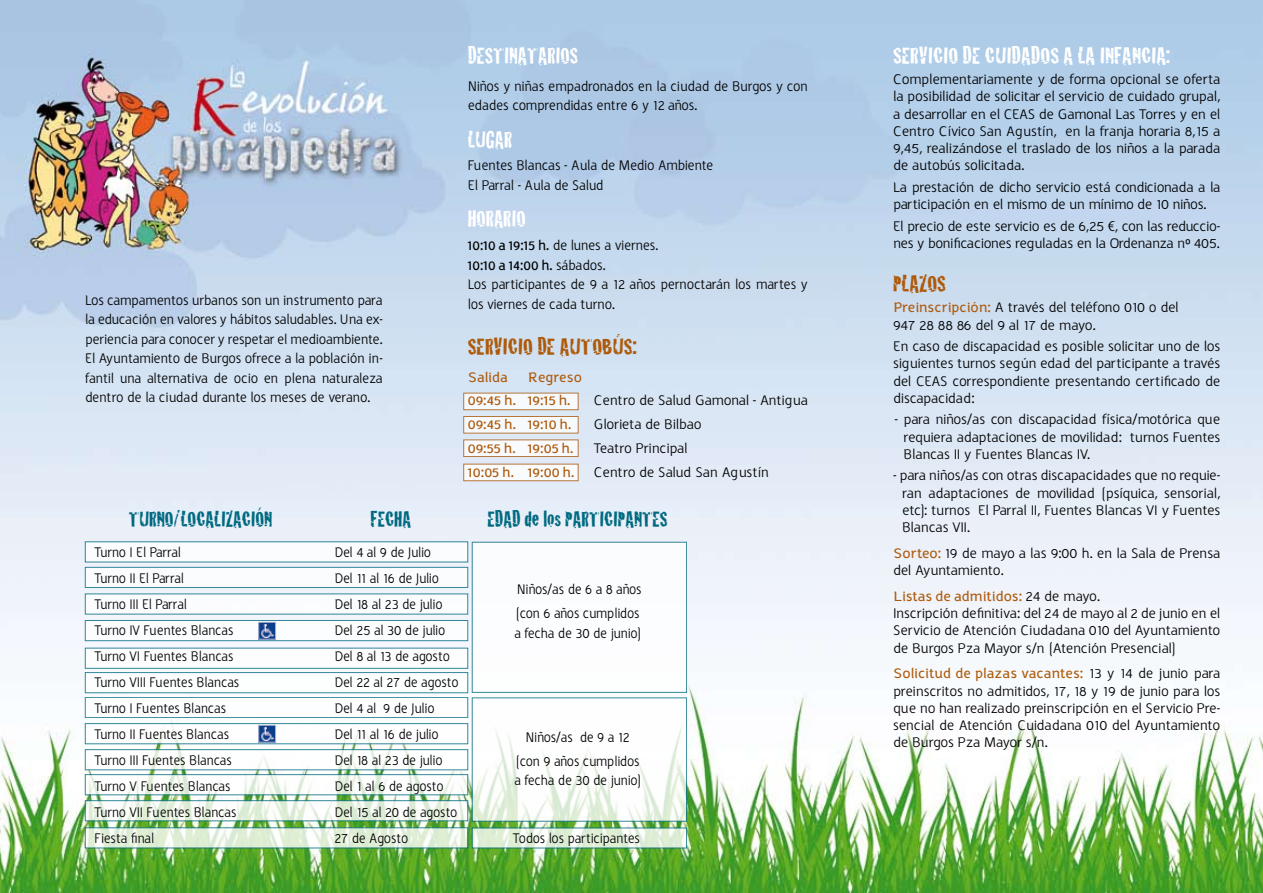
<style>
.page{position:relative;width:1263px;height:893px;background:#fff}
.page>*{position:absolute;margin:0;border:0;box-sizing:border-box;transform-origin:0 0}
.t1{font:24px "Cracked";color:#fff}
.t2{font:24px "Cracked";color:#fff;scale:.95 1}
.t3{font:24px "Cracked";color:#ae5a0b}
.t4{font:22.5px "Cracked";color:#006a81;scale:.95 1}
.t5{font:15px/17.2px "Halvorsen";letter-spacing:-.025em;color:#000;text-align:justify}
.t6{font:15px/23.7px "Halvorsen";letter-spacing:-.025em;color:#000;scale:.92 1}
.t7{font:15px/19.5px "Halvorsen";letter-spacing:-.025em;color:#000;scale:.95 1}
.t8{font:700 15px/23.7px "Halvorsen";color:#ae5a0b}
.s1{font-weight:700}
.s2{font-weight:700;color:#ae5a0b}
</style>
<div class="page">
<img style="left:0;top:0;width:1263px;height:893px">
<div style="left:463px;top:393px;width:115px;height:17px;background:#f7f9fc"></div>
<div style="left:463px;top:416px;width:115px;height:17px;background:#f7fafd;border:1px solid #ae5a0b"></div>
<div style="left:463px;top:440px;width:115px;height:17px;background:#f8fafd;border:1px solid #ae5a0b"></div>
<div style="left:463px;top:464px;width:115px;height:17px;background:#fff"></div>
<div style="left:85px;top:542px;width:383px;height:20px;background:#fff"></div>
<div style="left:472px;top:542px;width:215px;height:151px;background:#fff"></div>
<svg style="left:472px;top:698px;width:215px;height:123px"></svg>
<svg style="left:472px;top:828px;width:215px;height:20px;fill:#dfeed5"></svg>
<div style="left:85px;top:567px;width:383px;height:21px;background:#fff;border:1px solid #006a81"></div>
<div style="left:85px;top:594px;width:383px;height:20px;background:#fff"></div>
<div style="left:85px;top:620px;width:383px;height:21px;background:#fff;border:1px solid #006a81"></div>
<div style="left:85px;top:648px;width:383px;height:20px;background:#fff"></div>
<div style="left:85px;top:672px;width:383px;height:21px;background:#fff"></div>
<div style="left:85px;top:697px;width:383px;height:21px;background:#fff"></div>
<div style="left:85px;top:723px;width:383px;height:21px;background:#fff"></div>
<div style="left:85px;top:749px;width:383px;height:21px;background:#fff"></div>
<svg style="left:85px;top:774px;width:383px;height:21px"></svg>
<svg style="left:85px;top:800px;width:383px;height:21px"></svg>
<svg style="left:85px;top:828px;width:383px;height:20px;fill:#dfeed5"></svg>
<img style="left:260px;top:624px;width:14px;height:13px">
<div style="left:258px;top:622px;width:18px;height:17px;border:1px solid #c1bfd9"></div>
<img style="left:260px;top:727px;width:14px;height:13px">
<div style="left:258px;top:725px;width:18px;height:17px;border:1px solid #c1bfd9"></div>
<p class="t7" style="left:85px;top:290px;width:315px;text-align:justify">Los campamentos urbanos son un instrumento para la educación en valores y hábitos saludables. Una ex&shy;periencia para conocer y respetar el medioambiente.<br>El Ayuntamiento de Burgos ofrece a la población in&shy;fantil una alternativa de ocio en plena naturaleza dentro de la ciudad durante los meses de verano.</p>
<h1 class="t2" style="left:468px;top:36px;width:118px">DESTINATARIOS</h1>
<p class="t7" style="left:468px;top:76px;width:360px">Niños y niñas empadronados en la ciudad de Burgos y con edades comprendidas entre 6 y 12 años.</p>
<h1 class="t2" style="left:468px;top:120px;width:48px">LUGAR</h1>
<p class="t7" style="left:468px;top:156px;width:260px">Fuentes Blancas - Aula de Medio Ambiente<br>El Parral - Aula de Salud</p>
<h1 class="t2" style="left:468px;top:200px;width:62px">HORARIO</h1>
<p class="t7" style="left:468px;top:236px;width:359px"><span class="s1">10:10 a 19:15 h.</span> de lunes a viernes.<br><span class="s1">10:10 a 14:00 h.</span> sábados.<br>Los participantes de 9 a 12 años pernoctarán los martes y los viernes de cada turno.</p>
<h1 class="t3" style="left:468px;top:327px;width:170px">SERVICIO DE AUTOBÚS:</h1>
<p class="t8" style="left:468px;top:365px;width:42px">Salida</p>
<p class="t8" style="left:468px;top:365px;width:116px;text-indent:60px">Regreso<br>09:45 h. 19:15 h.</p>
<p class="t5" style="left:594px;top:392px;width:216px">Centro de Salud Gamonal - Antigua</p>
<p class="t8" style="left:468px;top:413px;width:105px">09:45 h. 19:10 h.</p>
<p class="t5" style="left:594px;top:416px;width:110px">Glorieta de Bilbao</p>
<p class="t8" style="left:468px;top:436px;width:107px">09:55 h. 19:05 h.</p>
<p class="t5" style="left:594px;top:440px;width:95px">Teatro Principal</p>
<p class="t8" style="left:468px;top:460px;width:108px">10:05 h. 19:00 h.</p>
<p class="t5" style="left:594px;top:463px;width:177px">Centro de Salud San Agustín</p>
<h2 class="t4" style="left:129px;top:501px;width:11px">TURNO</h2>
<h2 class="t4" style="left:174px;top:501px;width:42px">/LOCALIZA</h2>
<h2 class="t4" style="left:242px;top:501px;width:18px">CIÓN</h2>
<h2 class="t4" style="left:371px;top:501px;width:43px">FECHA</h2>
<h2 class="t4" style="left:487px;top:501px;width:10px">EDAD</h2>
<h2 class="t4" style="left:524px;top:501px;width:52px">DE LOS PARTI</h2>
<h2 class="t4" style="left:604px;top:501px;width:19px">CIPANTES</h2>
<p class="t6" style="left:94px;top:540px;width:96px">Turno I El Parral</p>
<p class="t6" style="left:334px;top:540px;width:107px">Del 4 al 9 de Julio</p>
<p class="t6" style="left:94px;top:566px;width:99px">Turno II El Parral</p>
<p class="t6" style="left:334px;top:566px;width:115px">Del 11 al 16 de Julio</p>
<p class="t6" style="left:94px;top:592px;width:102px">Turno III El Parral</p>
<p class="t6" style="left:334px;top:592px;width:119px">Del 18 al 23 de julio</p>
<p class="t6" style="left:94px;top:618px;width:153px">Turno IV Fuentes Blancas</p>
<p class="t6" style="left:334px;top:618px;width:122px">Del 25 al 30 de julio</p>
<p class="t6" style="left:94px;top:644px;width:153px">Turno VI Fuentes Blancas</p>
<p class="t6" style="left:334px;top:644px;width:127px">Del 8 al 13 de agosto</p>
<p class="t6" style="left:94px;top:670px;width:159px">Turno VIII Fuentes Blancas</p>
<p class="t6" style="left:334px;top:670px;width:137px">Del 22 al 27 de agosto</p>
<p class="t6" style="left:94px;top:696px;width:145px">Turno I Fuentes Blancas</p>
<p class="t6" style="left:334px;top:696px;width:110px">Del 4 al 9 de Julio</p>
<p class="t6" style="left:94px;top:722px;width:148px">Turno II Fuentes Blancas</p>
<p class="t6" style="left:334px;top:722px;width:115px">Del 11 al 16 de julio</p>
<p class="t6" style="left:94px;top:748px;width:151px">Turno III Fuentes Blancas</p>
<p class="t6" style="left:334px;top:748px;width:119px">Del 18 al 23 de julio</p>
<p class="t6" style="left:94px;top:774px;width:150px">Turno V Fuentes Blancas</p>
<p class="t6" style="left:334px;top:774px;width:120px">Del 1 al 6 de agosto</p>
<p class="t6" style="left:94px;top:800px;width:156px">Turno VII Fuentes Blancas</p>
<p class="t6" style="left:334px;top:800px;width:135px">Del 15 al 20 de agosto</p>
<p class="t6" style="left:94px;top:826px;width:67px">Fiesta final</p>
<p class="t6" style="left:334px;top:826px;width:82px">27 de Agosto</p>
<p class="t6" style="left:513px;top:826px;width:140px">Todos los participantes</p>
<p class="t6" style="left:516px;top:578px;width:138px">Niños/as de 6 a 8 años (con 6 años cumplidos</p>
<p class="t6" style="left:514px;top:621px;width:139px">a fecha de 30 de junio)</p>
<p class="t6" style="left:516px;top:725px;width:136px;text-align:center">Niños/as de 9 a 12 (con 9 años cumplidos</p>
<p class="t6" style="left:514px;top:768px;width:139px">a fecha de 30 de junio)</p>
<h1 class="t1" style="left:893px;top:36px;width:278px">SERVICIO DE CUIDADOS A LA INFANCIA:</h1>
<p class="t5" style="left:893px;top:71px;width:329px">Complementariamente y de forma opcional se oferta la posibilidad de solicitar el servicio de cuidado grupal, a desarrollar en el CEAS de Gamonal Las Torres y en el Centro Cívico San Agustín, en la franja horaria 8,15 a 9,45, realizándose el traslado de los niños a la parada de autobús solicitada.</p>
<p class="t5" style="left:893px;top:179px;width:329px">La prestación de dicho servicio está condicionada a la participación en el mismo de un mínimo de 10 niños.</p>
<p class="t5" style="left:893px;top:217px;width:329px">El precio de este servicio es de 6,25 €, con las reduccio&shy;nes y bonificaciones reguladas en la Ordenanza nº 405.</p>
<h1 class="t3" style="left:893px;top:264px;width:55px">PLAZOS</h1>
<p class="t5" style="left:893px;top:299px;width:287px"><span class="s2">Preinscripción:</span> A través del teléfono 010 o del<br>947 28 88 86 del 9 al 17 de mayo.</p>
<p class="t5" style="left:893px;top:338px;width:329px">En caso de discapacidad es posible solicitar uno de los siguientes turnos según edad del participante a través del CEAS correspondiente presentando certificado de discapacidad:</p>
<p class="t5" style="left:903px;top:411px;width:318px;text-indent:-9px">- para niños/as con discapacidad física/motórica que requiera adaptaciones de movilidad: turnos Fuentes Blancas II y Fuentes Blancas IV.</p>
<p class="t5" style="left:902px;top:467px;width:320px;text-indent:-9px">- para niños/as con otras discapacidades que no requie&shy;ran adaptaciones de movilidad (psíquica, sensorial, etc): turnos El Parral II, Fuentes Blancas VI y Fuentes Blancas VII.</p>
<p class="t5" style="left:893px;top:545px;width:329px"><span class="s2">Sorteo:</span> 19 de mayo a las 9:00 h. en la Sala de Prensa del Ayuntamiento.</p>
<p class="t5" style="left:893px;top:588px;width:329px;text-align:left"><span class="s2">Listas de admitidos:</span> 24 de mayo.<br>Inscripción definitiva: del 24 de mayo al 2 de junio en el Servicio de Atención Ciudadana 010 del Ayuntamiento de Burgos Pza Mayor s/n (Atención Presencial)</p>
<p class="t5" style="left:893px;top:665px;width:329px"><span class="s2">Solicitud de plazas vacantes:</span> 13 y 14 de junio para preinscritos no admitidos, 17, 18 y 19 de junio para los que no han realizado preinscripción en el Servicio Pre&shy;sencial de Atención Cuidadana 010 del Ayuntamiento de Burgos Pza Mayor s/n.</p>
</div>
